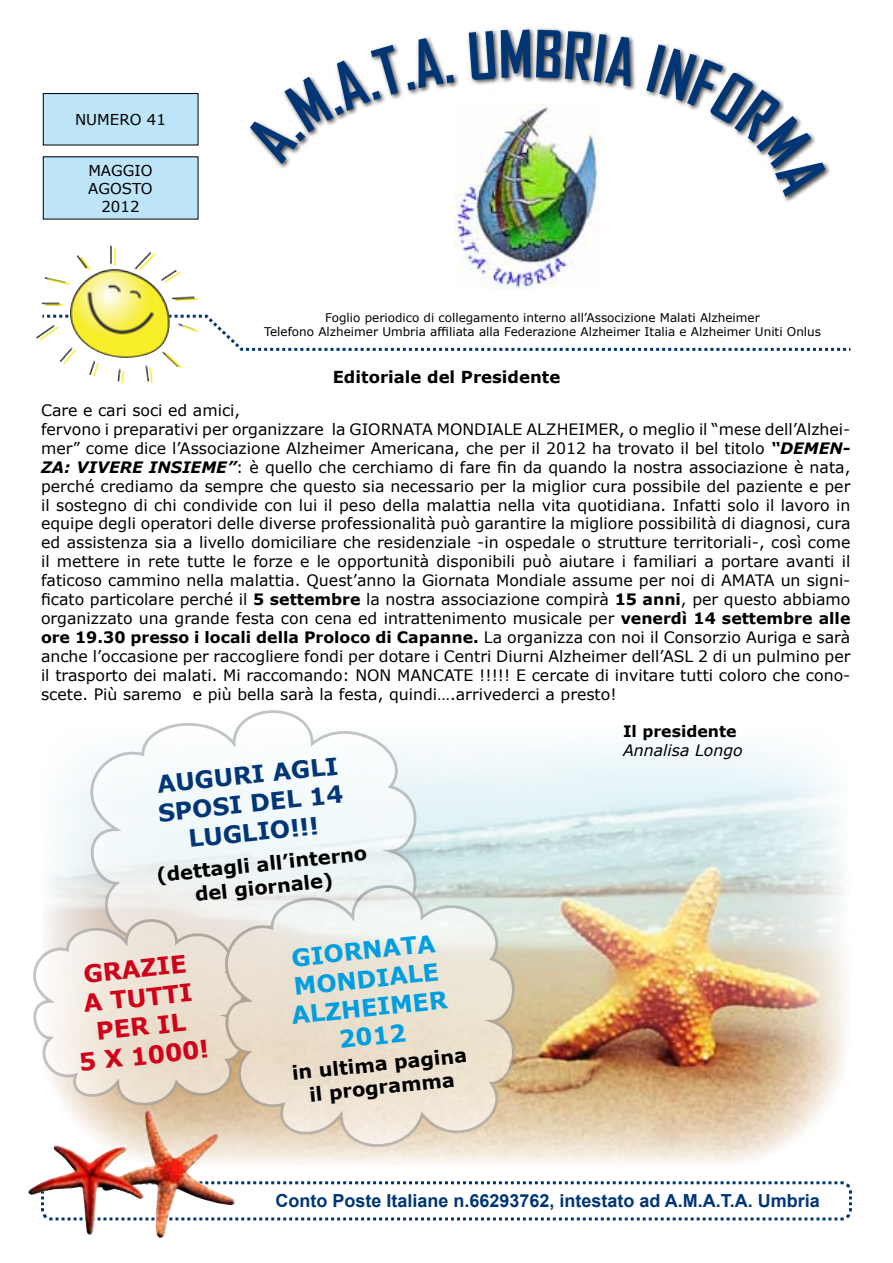
<style>
.page{position:relative;width:893px;height:1263px;background:#fff}
.page>*{position:absolute;margin:0;border:0;box-sizing:border-box;transform-origin:0 0}
.t1{font:700 24.15px/29px "Verdana";color:#d10019;text-align:center}
.t2{font:700 23.85px/28.5px "Verdana";color:#009ee0;text-align:center}
.t3{font:700 23.85px/28.5px "Verdana";color:#003576;text-align:right}
.t4{font:700 19.35px/23.2px "Verdana";color:#000;text-align:center}
.t5{font:700 18px "Arial";color:#003576}
.t6{font:700 16.5px "Verdana";color:#000}
.t7{font:15.75px/18.9px "Verdana";color:#000}
.t8{font:italic 15.75px "Verdana";color:#000}
.t9{font:700 15.75px "Verdana";color:#000}
.t10{font:15px/18px "Verdana";color:#000;text-align:center}
.t11{font:12px/14.4px "Verdana";color:#000;text-align:center}
.s1{font-weight:700;font-style:italic}
.s2{font-weight:700}
</style>
<div class="page">
<img style="left:48px;top:743px;width:798px;height:423px">
<img style="left:455px;top:203px;width:144px;height:87px">
<div style="left:247px;top:27px;width:584px;height:176px;background:#000;opacity:.75"></div>
<svg style="left:250px;top:30px;width:575px;height:167px"></svg>
<div style="left:43px;top:94px;width:155px;height:51px;background:#bde4f7"></div>
<div style="left:43px;top:93px;width:155px;height:52px;border:1px solid #000"></div>
<div style="left:43px;top:157px;width:155px;height:62px;background:#bde4f7"></div>
<svg style="left:40px;top:313px;width:811px;height:39px"></svg>
<svg style="left:39px;top:1179px;width:813px;height:43px"></svg>
<img style="left:119px;top:1111px;width:36px;height:66px">
<img style="left:77px;top:246px;width:78px;height:25px">
<svg style="left:65px;top:710px;width:364px;height:203px"></svg>
<svg style="left:33px;top:913px;width:169px;height:198px"></svg>
<svg style="left:202px;top:876px;width:314px;height:272px;background:#e7e0d1"></svg>
<svg style="left:312px;top:785px;width:31px;height:21px"></svg>
<p class="t10" style="left:75px;top:111px;width:92px">NUMERO 41</p>
<p class="t10" style="left:88px;top:161px;width:66px">MAGGIO<br>AGOSTO<br>2012</p>
<p class="t11" style="left:264px;top:310px;width:558px">Foglio periodico di collegamento interno all’Associzione Malati Alzheimer<br>Telefono Alzheimer Umbria affiliata alla Federazione Alzheimer Italia e Alzheimer Uniti Onlus</p>
<p class="t6" style="left:333px;top:366px;width:229px">Editoriale del Presidente</p>
<p class="t7" style="left:41px;top:401px;width:811px">Care e cari soci ed amici,<br>fervono i preparativi per organizzare la GIORNATA MONDIALE ALZHEIMER, o meglio il “mese dell’Alzhei&shy;mer” come dice l’Associazione Alzheimer Americana, che per il 2012 ha trovato il bel titolo <span class="s1">“DEMEN-ZA: VIVERE INSIEME”</span>: è quello che cerchiamo di fare fin da quando la nostra associazione è nata, perché crediamo da sempre che questo sia necessario per la miglior cura possibile del paziente e per il sostegno di chi condivide con lui il peso della malattia nella vita quotidiana. Infatti solo il lavoro in equipe degli operatori delle diverse professionalità può garantire la migliore possibilità di diagnosi, cura ed assistenza sia a livello domiciliare che residenziale -in ospedale o strutture territoriali-, così come il mettere in rete tutte le forze e le opportunità disponibili può aiutare i familiari a portare avanti il faticoso cammino nella malattia. Quest’anno la Giornata Mondiale assume per noi di AMATA un signi&shy;ficato particolare perché il <span class="s2">5 settembre</span> la nostra associazione compirà <span class="s2">15 anni</span>, per questo abbiamo organizzato una grande festa con cena ed intrattenimento musicale per <span class="s2">venerdì 14 settembre alle ore 19.30 presso i locali della Proloco di Capanne.</span> La organizza con noi il Consorzio Auriga e sarà anche l’occasione per raccogliere fondi per dotare i Centri Diurni Alzheimer dell’ASL 2 di un pulmino per il trasporto dei malati. Mi raccomando: NON MANCATE !!!!! E cercate di invitare tutti coloro che cono&shy;scete. Più saremo e più bella sarà la festa, quindi….arrivederci a presto!</p>
<p class="t9" style="left:623px;top:721px;width:115px">Il presidente</p>
<p class="t8" style="left:623px;top:740px;width:121px">Annalisa Longo</p>
<h2 class="t3" style="left:154px;top:771px;width:136px;rotate:-6deg">agli<br>sposi del</h2>
<h2 class="t3" style="left:187px;top:825px;width:18px;rotate:-6deg">lugli</h2>
<h2 class="t3" style="left:269px;top:816px;width:50px;rotate:-6deg">o!!!</h2>
<p class="t4" style="left:155px;top:864px;width:216px;rotate:-6deg">(dettagli all’interno del giornale)</p>
<h2 class="t2" style="left:284px;top:945px;width:158px;rotate:-6deg">GIORNATA<br>MONDIALE<br>ALZHEIMER<br>2012</h2>
<p class="t4" style="left:291px;top:1062px;width:177px;rotate:-6deg">in ultima pagina il programma</p>
<h2 class="t3" style="left:156px;top:771px;width:37px;rotate:-6deg">Auguri</h2>
<h1 class="t1" style="left:69px;top:961px;width:132px;rotate:-6deg">GRAZIE<br>A TUTTI<br>PER IL<br>5 X 1000!</h1>
<p class="t5" style="left:275px;top:1191px;width:546px">Conto Poste Italiane n.66293762, intestato ad A.M.A.T.A. Umbria</p>
</div>
